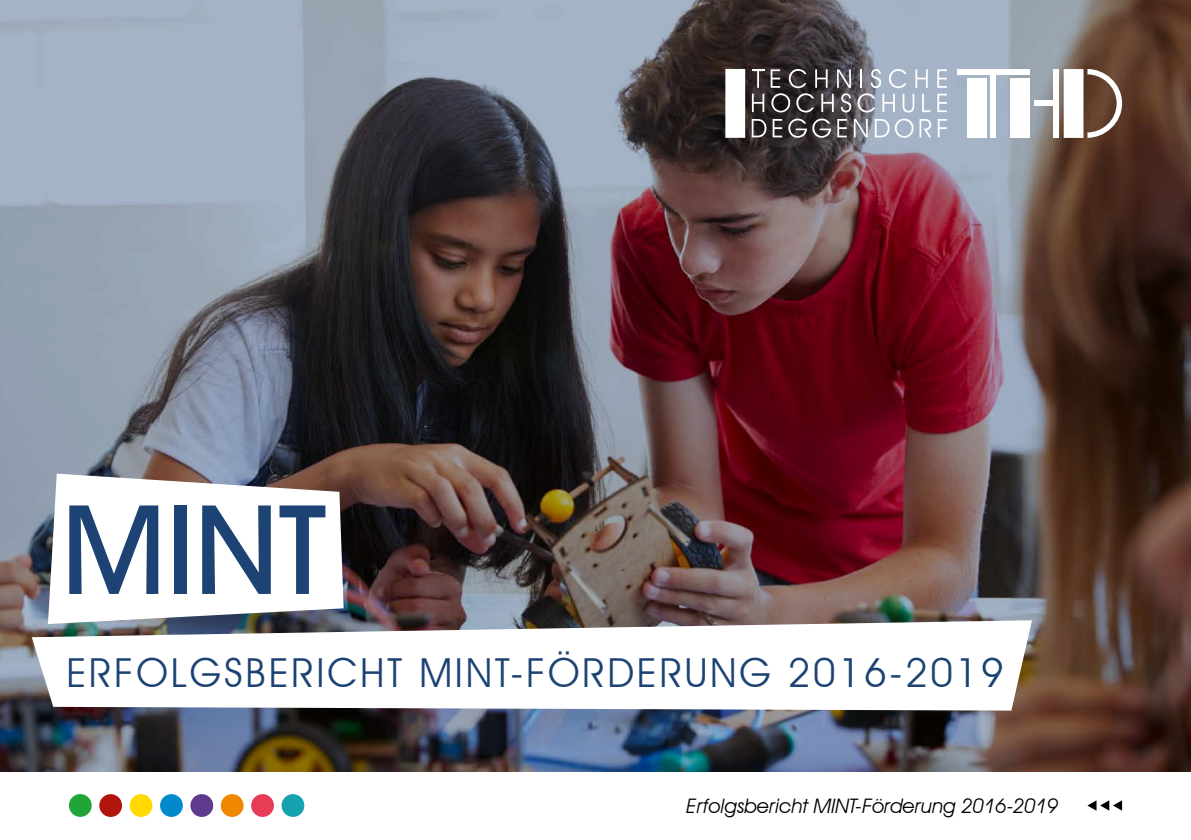
<style>
.page{position:relative;width:1191px;height:840px;background:#fff}
.page>*{position:absolute;margin:0;border:0;box-sizing:border-box;transform-origin:0 0}
.t1{font:124.2px "Avant Garde Md BT Medium";color:#1c4374}
.t2{font:40px "Avant Garde IT Cby BT";letter-spacing:.07em;color:#1c4374}
.t3{font:italic 20px "Avant Garde IT Cby BT";color:#000}
</style>
<div class="page">
<svg style="left:1087px;top:800px;width:35px;height:10px"></svg>
<div style="left:69px;top:793px;width:23px;height:23px;background:#1fa637;border-radius:50%"></div>
<div style="left:99px;top:793px;width:23px;height:23px;background:#b2150e;border-radius:50%"></div>
<div style="left:130px;top:793px;width:22px;height:23px;background:#ffd900;border-radius:50%"></div>
<div style="left:160px;top:793px;width:23px;height:23px;background:#008acc;border-radius:50%"></div>
<div style="left:190px;top:793px;width:23px;height:23px;background:#5d3a8e;border-radius:50%"></div>
<div style="left:251px;top:793px;width:23px;height:23px;background:#e73c55;border-radius:50%"></div>
<div style="left:221px;top:793px;width:22px;height:23px;background:#f18700;border-radius:50%"></div>
<div style="left:281px;top:793px;width:23px;height:23px;background:#17a2b0;border-radius:50%"></div>
<img style="left:0;top:0;width:1191px;height:770px">
<svg style="left:48px;top:473px;width:296px;height:147px"></svg>
<svg style="left:32px;top:620px;width:1000px;height:90px"></svg>
<svg style="left:937px;top:69px;width:9px;height:19px"></svg>
<svg style="left:752px;top:69px;width:12px;height:19px"></svg>
<div style="left:1009px;top:78px;width:20px;height:60px;background:#fff"></div>
<div style="left:967px;top:78px;width:20px;height:60px;background:#fff"></div>
<div style="left:1053px;top:69px;width:5px;height:69px;background:#fff"></div>
<div style="left:1063px;top:69px;width:20px;height:69px;background:#fff"></div>
<div style="left:725px;top:69px;width:20px;height:69px;background:#fff"></div>
<svg style="left:1087px;top:69px;width:35px;height:69px"></svg>
<div style="left:957px;top:69px;width:72px;height:5px;background:#fff"></div>
<div style="left:991px;top:74px;width:5px;height:64px;background:#fff"></div>
<div style="left:1033px;top:101px;width:20px;height:5px;background:#fff"></div>
<svg style="left:752px;top:94px;width:12px;height:18px"></svg>
<svg style="left:770px;top:69px;width:81px;height:43px;background:#585356"></svg>
<svg style="left:857px;top:69px;width:73px;height:43px;background:#a9b2c0"></svg>
<svg style="left:937px;top:94px;width:10px;height:18px"></svg>
<svg style="left:751px;top:119px;width:15px;height:18px"></svg>
<svg style="left:772px;top:119px;width:10px;height:18px"></svg>
<svg style="left:788px;top:118px;width:43px;height:20px"></svg>
<svg style="left:837px;top:119px;width:10px;height:18px"></svg>
<svg style="left:854px;top:119px;width:13px;height:18px"></svg>
<svg style="left:875px;top:118px;width:38px;height:20px"></svg>
<svg style="left:919px;top:119px;width:12px;height:18px"></svg>
<svg style="left:937px;top:119px;width:10px;height:18px"></svg>
<h1 class="t1" style="left:62px;top:474px;width:266px">MINT</h1>
<h2 class="t2" style="left:66px;top:648px;width:939px">ERFOLGSBERICHT MINT-FÖRDERUNG 2016-2019</h2>
<p class="t3" style="left:686px;top:793px;width:373px">Erfolgsbericht MINT-Förderung 2016-2019</p>
</div>
